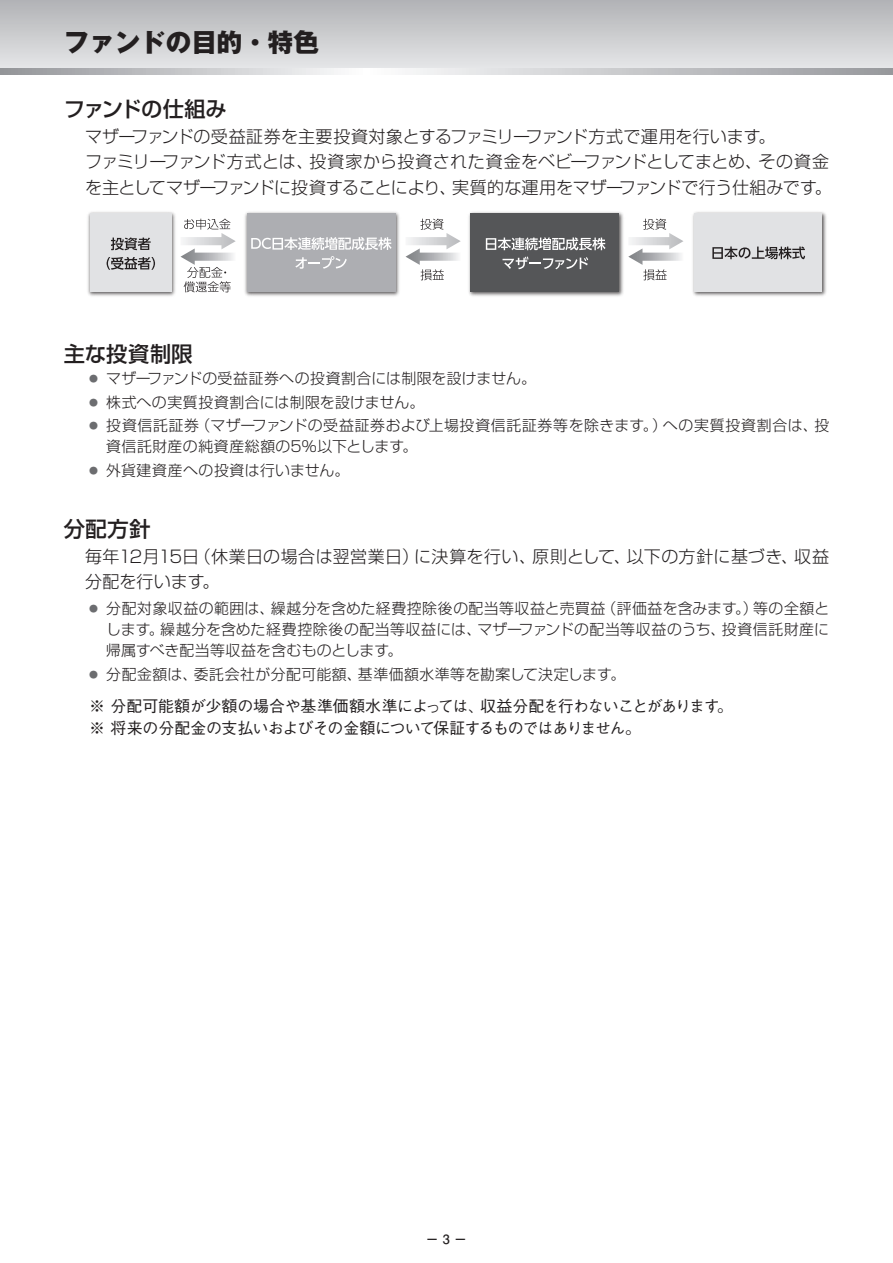
<style>
.page{position:relative;width:893px;height:1263px;background:#fff}
.page>*{position:absolute;margin:0;border:0;box-sizing:border-box;transform-origin:0 0}
.TXT_H1{font:800 25.5px "Gothic MB101 Pro";color:#231f20}
.TXT_H3{font:500 21.3px "Shin Go Pro";letter-spacing:.01em;color:#231f20}
.TXT_H3-2{font:500 21.3px "Shin Go Pro";letter-spacing:-.015em;color:#231f20}
.TXT_L{font:300 16.95px/25.5px "Shin Go Pro";color:#231f20}
.TXT_L_anno{font:500 15.9px "Gothic BBB Pro";letter-spacing:-.02em;color:#231f20}
.TXT_L_anno-2{font:500 15.9px "Gothic BBB Pro";letter-spacing:-.06em;color:#231f20}
.TXT_M{font:300 14.85px/21.3px "Shin Go Pro";letter-spacing:.025em;color:#231f20}
.t1{font:700 12.75px "Futo Go B101 Pro";color:#231f20}
.s1{font-size:9px;color:#6c6d70}
</style>
<div class="page">
<div style="left:0;top:0;width:893px;height:68px;background:linear-gradient(to bottom,#b1b2b5,#e4e5e6)"></div>
<svg style="left:0;top:68px;width:893px;height:6px;background:#c8c9cb"></svg>
<img style="left:693px;top:212px;width:134px;height:84px">
<div style="left:695px;top:214px;width:127px;height:78px;background:#e1e2e4"></div>
<img style="left:87px;top:212px;width:89px;height:84px">
<div style="left:90px;top:214px;width:81px;height:78px;background:#e1e2e4"></div>
<svg style="left:111px;top:237px;width:40px;height:13px"></svg>
<svg style="left:107px;top:257px;width:48px;height:13px"></svg>
<img style="left:245px;top:212px;width:155px;height:84px">
<div style="left:247px;top:214px;width:148px;height:78px;background:#adaeb2"></div>
<img style="left:469px;top:212px;width:155px;height:84px">
<div style="left:471px;top:214px;width:148px;height:78px;background:#555658"></div>
<svg style="left:486px;top:237px;width:119px;height:13px"></svg>
<svg style="left:502px;top:257px;width:86px;height:12px"></svg>
<svg style="left:712px;top:246px;width:93px;height:13px"></svg>
<svg style="left:181px;top:219px;width:55px;height:73px"></svg>
<svg style="left:406px;top:219px;width:55px;height:61px"></svg>
<svg style="left:628px;top:219px;width:55px;height:61px"></svg>
<svg style="left:251px;top:237px;width:140px;height:13px"></svg>
<svg style="left:295px;top:256px;width:52px;height:13px"></svg>
<p class="TXT_H1" style="left:64px;top:21px;width:257px">ファンドの目的・特色</p>
<p class="TXT_H3-2" style="left:64px;top:91px;width:164px">ファンドの仕組み</p>
<p class="TXT_L" style="left:85px;top:121px;width:692px">マザーファンドの受益証券を主要投資対象とするファミリーファンド方式で運用を行います。</p>
<p class="TXT_L" style="left:85px;top:147px;width:748px">ファミリーファンド方式とは、投資家から投資された資金をベビーファンドとしてまとめ、その資金を主としてマザーファンドに投資することにより、実質的な運用をマザーファンドで行う仕組みです。</p>
<p class="TXT_H3" style="left:64px;top:337px;width:130px">主な投資制限</p>
<p class="TXT_M" style="left:89px;top:366px;width:448px"><span class="s1">●</span> マザーファンドの受益証券への投資割合には制限を設けません。</p>
<p class="TXT_M" style="left:89px;top:390px;width:337px"><span class="s1">●</span> 株式への実質投資割合には制限を設けません。</p>
<p class="TXT_M" style="left:106px;top:413px;width:724px;text-indent:-17px"><span class="s1">●</span> 投資信託証券（マザーファンドの受益証券および上場投資信託証券等を除きます。）への実質投資割合は、投資信託財産の純資産総額の5%以下とします。</p>
<p class="TXT_M" style="left:89px;top:458px;width:262px"><span class="s1">●</span> 外貨建資産への投資は行いません。</p>
<p class="TXT_H3" style="left:64px;top:511px;width:89px">分配方針</p>
<p class="TXT_L" style="left:85px;top:541px;width:746px">毎年12月15日（休業日の場合は翌営業日）に決算を行い、原則として、以下の方針に基づき、収益分配を行います。</p>
<p class="TXT_M" style="left:106px;top:596px;width:724px;text-align:justify;text-indent:-17px"><span class="s1">●</span> 分配対象収益の範囲は、繰越分を含めた経費控除後の配当等収益と売買益（評価益を含みます。）等の全額とします。繰越分を含めた経費控除後の配当等収益には、マザーファンドの配当等収益のうち、投資信託財産に帰属すべき配当等収益を含むものとします。</p>
<p class="TXT_M" style="left:89px;top:662px;width:537px"><span class="s1">●</span> 分配金額は、委託会社が分配可能額、基準価額水準等を勘案して決定します。</p>
<p class="TXT_L_anno" style="left:89px;top:693px;width:645px">※ 分配可能額が少額の場合や基準価額水準によっては、収益分配を行わないことがあります。</p>
<p class="TXT_L_anno-2" style="left:89px;top:715px;width:553px">※ 将来の分配金の支払いおよびその金額について保証するものではありません。</p>
<p class="t1" style="left:426px;top:1229px;width:43px">− 3 −</p>
</div>
